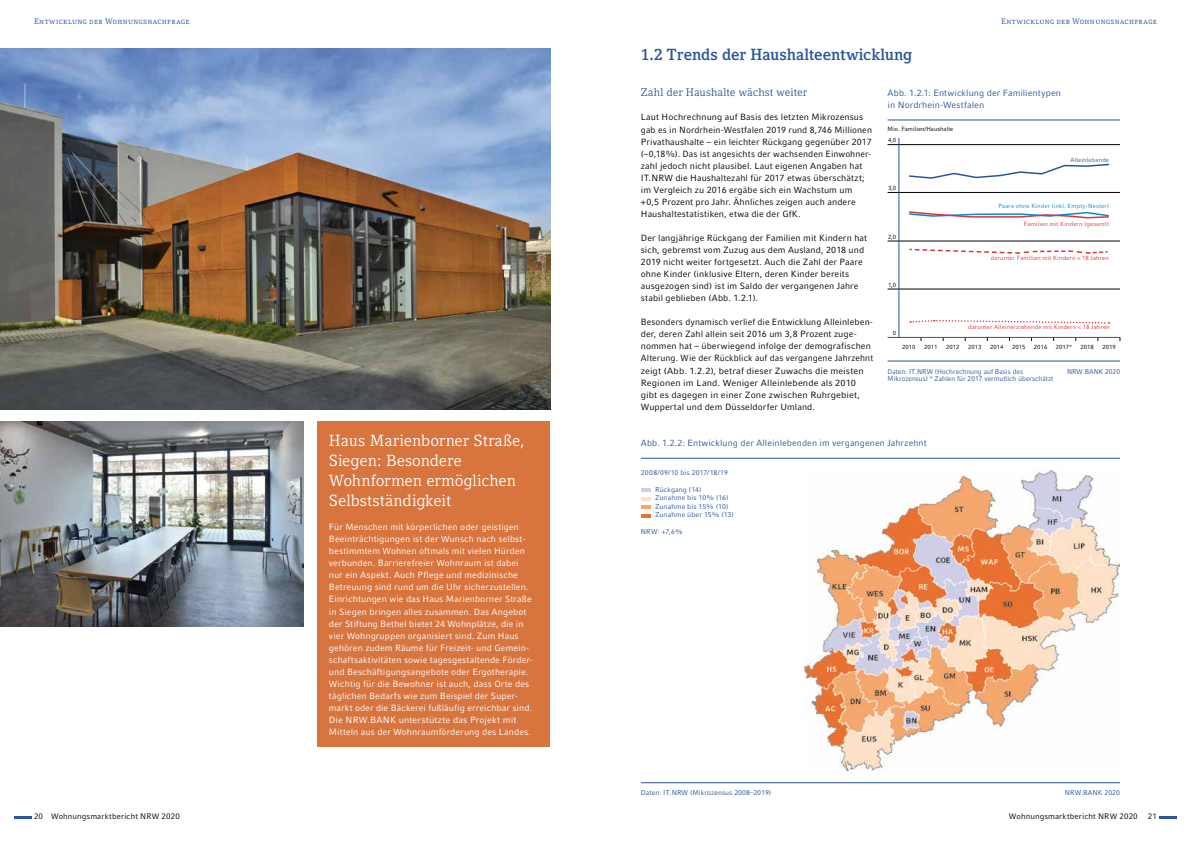
<style>
.page{position:relative;width:1191px;height:842px;background:#fff}
.page>*{position:absolute;margin:0;border:0;box-sizing:border-box;transform-origin:0 0}
.t1{font:16px/20px "Compatil Letter LT";letter-spacing:-.005em;color:#fff}
.t2{font:700 16px "Compatil Letter LT";letter-spacing:-.005em;color:#29559c}
.t3{font:11px "Compatil Letter LT";letter-spacing:.005em;color:#29559c}
.t4{font:9px/12px "Compatil Fact LT";letter-spacing:.01em;color:#000}
.t5{font:9px/12px "Compatil Fact LT";letter-spacing:.01em;color:#fff}
.t6{font:9px/12.1px "Compatil Fact LT";letter-spacing:.01em;color:#29559c}
.t7{font:8px "Compatil Letter LT Regular SC";letter-spacing:.04em;color:#29559c}
.t8{font:8px "Compatil Fact LT";letter-spacing:.015em;color:#000}
.t9{font:7px/8.5px "Compatil Fact LT";color:#29559c}
.t10{font:7px "Compatil Fact LT";color:#29559c;scale:.96 1}
.t11{font:6.1px "Compatil Fact LT";color:#000}
.t12{font:6px "Compatil Fact LT";letter-spacing:.025em;color:#db343c}
.t13{font:6px "Compatil Fact LT";color:#000}
.t14{font:6px "Compatil Fact LT";letter-spacing:.025em;color:#008ed2}
.t15{font:6px "Compatil Fact LT";letter-spacing:.025em;color:#29559c}
</style>
<div class="page">
<hr style="left:1159px;top:816px;width:17px;height:3px;background:#29559c">
<hr style="left:14px;top:816px;width:17px;height:3px;background:#29559c">
<hr style="left:887px;top:361px;width:233px;height:1px;background:#29559c">
<img style="left:805px;top:470px;width:314px;height:300px">
<svg style="left:641px;top:489px;width:10px;height:11px"></svg>
<svg style="left:641px;top:506px;width:10px;height:11px"></svg>
<hr style="left:641px;top:782px;width:479px;height:1px;background:#29559c">
<hr style="left:641px;top:458px;width:479px;height:1px;background:#29559c">
<hr style="left:887px;top:289px;width:233px;height:1px;background:#000">
<hr style="left:887px;top:241px;width:233px;height:1px;background:#000">
<hr style="left:887px;top:144px;width:233px;height:1px;background:#000">
<hr style="left:887px;top:192px;width:233px;height:1px;background:#000">
<hr style="left:898px;top:138px;width:1px;height:199px;background:#29559c">
<hr style="left:887px;top:120px;width:233px;height:1px;background:#29559c">
<hr style="left:887px;top:337px;width:233px;height:1px;background:#29559c">
<svg style="left:910px;top:319px;width:199px;height:5px"></svg>
<img style="left:0;top:48px;width:550px;height:362px">
<div style="left:317px;top:422px;width:233px;height:325px;background:#d8753f"></div>
<img style="left:0;top:422px;width:303px;height:204px">
<svg style="left:909px;top:248px;width:199px;height:6px"></svg>
<svg style="left:909px;top:211px;width:200px;height:8px"></svg>
<svg style="left:909px;top:163px;width:201px;height:16px"></svg>
<p class="t7" style="left:34px;top:17px;width:157px">Entwicklung der Wohnungsnachfrage</p>
<p class="t8" style="left:34px;top:812px;width:147px">20 Wohnungsmarktbericht NRW 2020</p>
<h1 class="t1" style="left:329px;top:430px;width:197px">Haus Marienborner Straße,<br>Siegen: Besondere<br>Wohnformen ermöglichen<br>Selbstständigkeit</h1>
<p class="t5" style="left:329px;top:521px;width:205px">Für Menschen mit körperlichen oder geistigen Beeinträchtigungen ist der Wunsch nach selbst&shy;bestimmtem Wohnen oftmals mit vielen Hürden verbunden. Barrierefreier Wohnraum ist dabei nur ein Aspekt. Auch Pflege und medizinische Betreuung sind rund um die Uhr sicherzustellen.<br>Einrichtungen wie das Haus Marienborner Straße in Siegen bringen alles zusammen. Das Angebot der Stiftung Bethel bietet 24 Wohnplätze, die in vier Wohngruppen organisiert sind. Zum Haus gehören zudem Räume für Freizeit- und Gemein&shy;schaftsaktivitäten sowie tagesgestaltende Förder&shy;und Beschäftigungsangebote oder Ergotherapie.<br>Wichtig für die Bewohner ist auch, dass Orte des täglichen Bedarfs wie zum Beispiel der Super&shy;markt oder die Bäckerei fußläufig erreichbar sind.<br>Die NRW.BANK unterstützte das Projekt mit Mitteln aus der Wohnraumförderung des Landes.</p>
<p class="t7" style="left:1001px;top:17px;width:157px">Entwicklung der Wohnungsnachfrage</p>
<h1 class="t2" style="left:641px;top:45px;width:273px">1.2 Trends der Haushalteentwicklung</h1>
<p class="t3" style="left:641px;top:86px;width:168px">Zahl der Haushalte wächst weiter</p>
<p class="t4" style="left:641px;top:111px;width:233px">Laut Hochrechnung auf Basis des letzten Mikrozensus gab es in Nordrhein-Westfalen 2019 rund 8,746 Millionen Privathaushalte – ein leichter Rückgang gegenüber 2017 (–0,18%). Das ist angesichts der wachsenden Einwohner&shy;zahl jedoch nicht plausibel. Laut eigenen Angaben hat IT.NRW die Haushaltezahl für 2017 etwas überschätzt; im Vergleich zu 2016 ergäbe sich ein Wachstum um +0,5 Prozent pro Jahr. Ähnliches zeigen auch andere Haushaltestatistiken, etwa die der GfK.</p>
<p class="t4" style="left:641px;top:232px;width:228px">Der langjährige Rückgang der Familien mit Kindern hat sich, gebremst vom Zuzug aus dem Ausland, 2018 und 2019 nicht weiter fortgesetzt. Auch die Zahl der Paare ohne Kinder (inklusive Eltern, deren Kinder bereits ausgezogen sind) ist im Saldo der vergangenen Jahre stabil geblieben (Abb. 1.2.1).</p>
<p class="t4" style="left:641px;top:316px;width:234px">Besonders dynamisch verlief die Entwicklung Alleinleben&shy;der, deren Zahl allein seit 2016 um 3,8 Prozent zuge&shy;nommen hat – überwiegend infolge der demografischen Alterung. Wie der Rückblick auf das vergangene Jahrzehnt zeigt (Abb. 1.2.2), betraf dieser Zuwachs die meisten Regionen im Land. Weniger Alleinlebende als 2010 gibt es dagegen in einer Zone zwischen Ruhrgebiet, Wuppertal und dem Düsseldorfer Umland.</p>
<p class="t6" style="left:887px;top:87px;width:175px">Abb. 1.2.1: Entwicklung der Familientypen in Nordrhein-Westfalen</p>
<p class="t13" style="left:888px;top:137px;width:10px">4,0</p>
<p class="t11" style="left:887px;top:125px;width:67px">Mio. Familien/Haushalte</p>
<p class="t15" style="left:1070px;top:157px;width:40px">Alleinlebende</p>
<p class="t13" style="left:888px;top:185px;width:10px">3,0</p>
<p class="t14" style="left:998px;top:202px;width:112px">Paare ohne Kinder (inkl. Empty-Nester)</p>
<p class="t12" style="left:1024px;top:220px;width:87px">Familien mit Kindern (gesamt)</p>
<p class="t12" style="left:991px;top:254px;width:120px">darunter Familien mit Kindern &lt; 18 Jahren</p>
<p class="t13" style="left:888px;top:233px;width:10px">2,0</p>
<p class="t13" style="left:888px;top:281px;width:10px">1,0</p>
<p class="t12" style="left:968px;top:323px;width:143px">darunter Alleinerziehende mit Kindern &lt; 18 Jahren</p>
<p class="t13" style="left:893px;top:329px;width:5px">0</p>
<p class="t13" style="left:902px;top:344px;width:15px">2010</p>
<p class="t13" style="left:924px;top:344px;width:15px">2011</p>
<p class="t13" style="left:946px;top:344px;width:15px">2012</p>
<p class="t13" style="left:968px;top:344px;width:15px">2013</p>
<p class="t13" style="left:990px;top:344px;width:15px">2014</p>
<p class="t13" style="left:1012px;top:344px;width:15px">2015</p>
<p class="t13" style="left:1034px;top:344px;width:15px">2016</p>
<p class="t13" style="left:1056px;top:344px;width:17px">2017*</p>
<p class="t13" style="left:1080px;top:344px;width:15px">2018</p>
<p class="t13" style="left:1102px;top:344px;width:15px">2019</p>
<p class="t10" style="left:887px;top:367px;width:143px">Daten: IT.NRW (Hochrechnung auf Basis des</p>
<p class="t10" style="left:1067px;top:367px;width:57px">NRW.BANK 2020</p>
<p class="t10" style="left:887px;top:374px;width:174px">Mikrozensus) * Zahlen für 2017 vermutlich überschätzt</p>
<p class="t6" style="left:641px;top:437px;width:287px">Abb. 1.2.2: Entwicklung der Alleinlebenden im vergangenen Jahrzehnt</p>
<p class="t9" style="left:641px;top:468px;width:89px">2008/09/10 bis 2017/18/19</p>
<p class="t9" style="left:655px;top:485px;width:80px">Rückgang (14)<br>Zunahme bis 10% (16)<br>Zunahme bis 15% (10)<br>Zunahme über 15% (13)</p>
<p class="t9" style="left:641px;top:528px;width:43px">NRW: +7,6%</p>
<p class="t9" style="left:641px;top:788px;width:132px">Daten: IT.NRW (Mikrozensus 2008–2019)</p>
<p class="t9" style="left:1064px;top:788px;width:57px">NRW.BANK 2020</p>
<p class="t8" style="left:1009px;top:812px;width:130px">Wohnungsmarktbericht NRW 2020</p>
<p class="t8" style="left:1148px;top:812px;width:10px">21</p>
</div>
